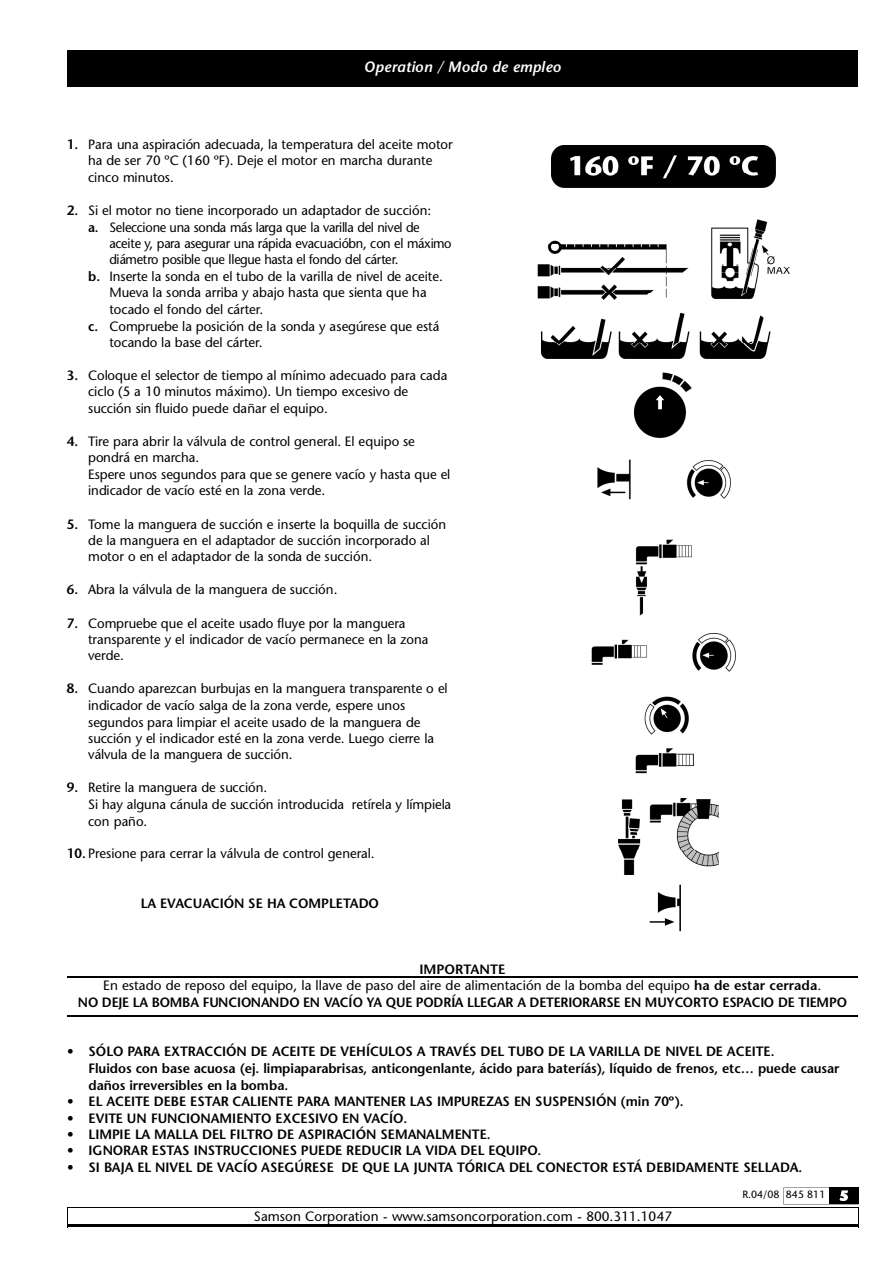
<style>
.page{position:relative;width:893px;height:1263px;background:#fff}
.page>*{position:absolute;margin:0;border:0;box-sizing:border-box;transform-origin:0 0}
.t1{font:italic 600 15px "Stone Sans Std";color:#fff}
.t2{font:500 13.5px/16.5px "Stone Sans Std";color:#000}
.t3{font:600 13.5px/16.5px "Stone Sans Std";color:#000}
.t4{font:500 13.5px "Stone Sans Std";letter-spacing:-.03em;color:#000;scale:.95 1}
.t5{font:500 13.5px "Stone Sans Std";letter-spacing:-.025em;color:#000;scale:.95 1}
.t6{font:500 10.5px "Stone Sans Std";color:#000}
.s1{font-weight:600}
.s2{font-weight:500}
.s3{font-weight:700;font-size:13.5px;color:#fff}
</style>
<div class="page">
<hr style="left:68px;top:1224px;width:791px;height:3px;background:#000">
<hr style="left:68px;top:1207px;width:791px;height:1px;background:#000">
<svg style="left:783px;top:1187px;width:76px;height:37px"></svg>
<svg style="left:67px;top:1207px;width:1px;height:20px"></svg>
<img style="left:552px;top:145px;width:224px;height:43px">
<div style="left:67px;top:50px;width:791px;height:36px;background:#000"></div>
<img style="left:538px;top:219px;width:251px;height:140px">
<img style="left:634px;top:372px;width:58px;height:66px">
<img style="left:597px;top:459px;width:133px;height:40px">
<img style="left:635px;top:539px;width:57px;height:77px">
<img style="left:591px;top:633px;width:145px;height:38px">
<img style="left:636px;top:697px;width:58px;height:76px">
<img style="left:618px;top:798px;width:100px;height:76px">
<img style="left:649px;top:884px;width:31px;height:48px">
<hr style="left:67px;top:976px;width:791px;height:1px;background:#000">
<hr style="left:67px;top:1015px;width:791px;height:2px;background:#000">
<p class="t1" style="left:364px;top:61px;width:198px">Operation / Modo de empleo</p>
<p class="t2" style="left:88px;top:138px;width:366px;text-indent:-21px"><span class="s1">1 .</span> Para una aspiración adecuada, la temperatura del aceite motor ha de ser 70 ºC (160 ºF). Deje el motor en marcha durante cinco minutos.</p>
<p class="t2" style="left:67px;top:203px;width:366px"><span class="s1">2 .</span> Si el motor no tiene incorporado un adaptador de succión:</p>
<p class="t4" style="left:88px;top:222px;width:351px"><span class="s1">a .</span> Seleccione una sonda más larga que la varilla del nivel de</p>
<p class="t4" style="left:109px;top:238px;width:362px">aceite y, para asegurar una rápida evacuacióbn, con el máximo</p>
<p class="t5" style="left:109px;top:254px;width:306px">diámetro posible que llegue hasta el fondo del cárter.</p>
<p class="t2" style="left:88px;top:269px;width:356px"><span class="s1">b .</span> Inserte la sonda en el tubo de la varilla de nivel de aceite.</p>
<p class="t2" style="left:109px;top:286px;width:319px">Mueva la sonda arriba y abajo hasta que sienta que ha</p>
<p class="t2" style="left:109px;top:302px;width:155px">tocado el fondo del cárter.</p>
<p class="t2" style="left:88px;top:319px;width:353px"><span class="s1">c .</span> Compruebe la posición de la sonda y asegúrese que está</p>
<p class="t2" style="left:109px;top:336px;width:155px">tocando la base del cárter.</p>
<p class="t2" style="left:88px;top:368px;width:361px;text-indent:-21px"><span class="s1">3 .</span> Coloque el selector de tiempo al mínimo adecuado para cada ciclo (5 a 10 minutos máximo). Un tiempo excesivo de succión sin fluido puede dañar el equipo.</p>
<p class="t2" style="left:88px;top:435px;width:364px;text-indent:-21px"><span class="s1">4 .</span> Tire para abrir la válvula de control general. El equipo se pondrá en marc h a .<br>Espere unos segundos para que se genere vacío y hasta que el indicador de vacío esté en la zona verde.</p>
<p class="t2" style="left:88px;top:517px;width:360px;text-indent:-21px"><span class="s1">5 .</span> Tome la manguera de succión e inserte la boquilla de succión de la manguera en el adaptador de succión incorporado al motor o en el adaptador de la sonda de succión.</p>
<p class="t2" style="left:67px;top:583px;width:272px"><span class="s1">6 .</span> Abra la válvula de la manguera de succión.</p>
<p class="t2" style="left:88px;top:616px;width:342px;text-indent:-21px"><span class="s1">7 .</span> Compruebe que el aceite usado fluye por la manguera transparente y el indicador de vacío permanece en la zona v e rd e .</p>
<p class="t2" style="left:88px;top:682px;width:361px;text-indent:-21px"><span class="s1">8 .</span> Cuando aparezcan burbujas en la manguera transparente o el indicador de vacío salga de la zona verde, espere unos segundos para limpiar el aceite usado de la manguera de succión y el indicador esté en la zona verde. Luego cierre la válvula de la manguera de succión.</p>
<p class="t2" style="left:88px;top:781px;width:365px;text-indent:-21px"><span class="s1">9 .</span> Retire la manguera de succión.<br>Si hay alguna cánula de succión introducida retírela y límpiela con paño.</p>
<p class="t2" style="left:67px;top:847px;width:309px"><span class="s1">1 0 .</span> Presione para cerrar la válvula de control general.</p>
<p class="t3" style="left:141px;top:896px;width:240px">LA EVACUACIÓN SE HA COMPLETA D O</p>
<p class="t3" style="left:78px;top:962px;width:771px;text-align:center">IMPORTANTE<br><span class="s2">En estado de reposo del equipo, la llave de paso del aire de alimentación de la bomba del equipo</span> ha de estar cerrada<span class="s2">.<br></span>NO DEJE LA BOMBA FUNCIONANDO EN VACÍO YA QUE PODRÍA LLEGAR A DETERIORARSE EN MUYCORTO ESPACIO DE TIEMPO</p>
<p class="t3" style="left:89px;top:1045px;width:752px;text-indent:-21px">• SÓLO PARA EXTRACCIÓN DE ACEITE DE VEHÍCULOS A TRAVÉS DEL TUBO DE LA VARILLA DE NIVEL DE ACEITE.<br>Fluidos con base acuosa (ej. limpiaparabrisas, anticongenlante, ácido para bateríás), líquido de frenos, etc… puede causar daños irreversibles en la bomba.</p>
<p class="t3" style="left:67px;top:1094px;width:618px">• EL ACEITE DEBE ESTAR CALIENTE PARA MANTENER LAS IMPUREZAS EN SUSPENSIÓN (min 70º).</p>
<p class="t3" style="left:67px;top:1111px;width:341px">• EVITE UN FUNCIONAMIENTO EXCESIVO EN VA C ÍO .</p>
<p class="t3" style="left:67px;top:1128px;width:425px">• LIMPIE LA MALLA DEL FILTRO DE ASPIRACIÓN SEMANALMENTE.</p>
<p class="t3" style="left:67px;top:1144px;width:475px">• IGNORAR ESTAS INSTRUCCIONES PUEDE REDUCIR LA VIDA DEL EQUIPO.</p>
<p class="t3" style="left:67px;top:1160px;width:736px">• SI BAJA EL NIVEL DE VACÍO ASEGÚRESE DE QUE LA JUNTA TÓRICA DEL CONECTOR ESTÁ DEBIDAMENTE SELLADA.</p>
<p class="t2" style="left:254px;top:1209px;width:420px">Samson Corporation - www.samsoncorporation.com - 800.311.1047</p>
<p class="t6" style="left:742px;top:1190px;width:107px">R.04/08 845 811 <span class="s3">5</span></p>
</div>
